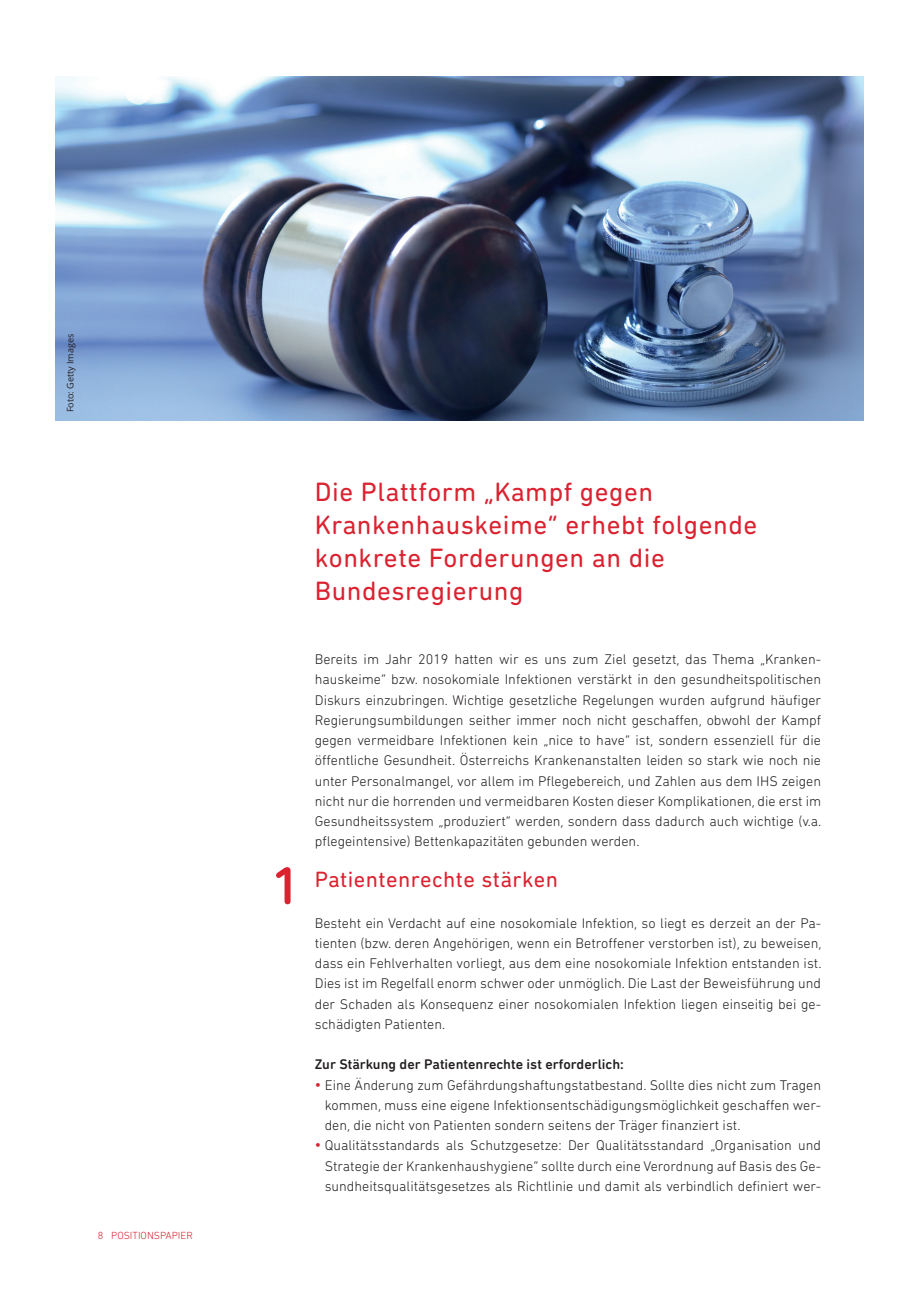
<style>
.page{position:relative;width:919px;height:1289px;background:#fff}
.page>*{position:absolute;margin:0;border:0;box-sizing:border-box;transform-origin:0 0}
.t1{font:500 53.85px "DIN Next Rounded LT Pro";color:#db2230}
.t2{font:27px/33px "DIN Next Rounded LT Pro";letter-spacing:.02em;color:#db2230}
.t3{font:22.5px "DIN Next Rounded LT Pro";letter-spacing:.02em;color:#db2230}
.t4{font:300 14.25px/20.2px "DIN Next Rounded LT Pro";color:#231f20;text-align:justify}
.t5{font:500 14.25px "DIN Next Rounded LT Pro";color:#231f20}
.t6{font:300 10.5px "DIN Next Rounded LT Pro";color:#db2230}
.t7{font:9px "Open Sans";color:#231f20}
.s1{font-size:16.5px;color:#db2230}
</style>
<div class="page">
<img style="left:55px;top:77px;width:808px;height:344px">
<p class="t7" style="left:64px;top:412px;width:80px;rotate:-90deg">Foto: Getty Images</p>
<p class="t6" style="left:98px;top:1229px;width:96px">8 POSITIONSPAPIER</p>
<h1 class="t1" style="left:271px;top:854px;width:31px">1</h1>
<h2 class="t2" style="left:315px;top:475px;width:444px">Die Plattform „Kampf gegen<br>Krankenhauskeime“ erhebt folgende konkrete Forderungen an die<br>Bundesregierung</h2>
<p class="t4" style="left:315px;top:649px;width:508px">Bereits im Jahr 2019 hatten wir es uns zum Ziel gesetzt, das Thema „Kranken&shy;hauskeime“ bzw. nosokomiale Infektionen verstärkt in den gesundheitspolitischen Diskurs einzubringen. Wichtige gesetzliche Regelungen wurden aufgrund häufiger Regierungsumbildungen seither immer noch nicht geschaffen, obwohl der Kampf gegen vermeidbare Infektionen kein „nice to have“ ist, sondern essenziell für die öffentliche Gesundheit. Österreichs Krankenanstalten leiden so stark wie noch nie unter Personalmangel, vor allem im Pflegebereich, und Zahlen aus dem IHS zeigen nicht nur die horrenden und vermeidbaren Kosten dieser Komplikationen, die erst im Gesundheitssystem „produziert“ werden, sondern dass dadurch auch wichtige (v.a. pflegeintensive) Bettenkapazitäten gebunden werden.</p>
<h3 class="t3" style="left:315px;top:866px;width:245px">Patientenrechte stärken</h3>
<p class="t4" style="left:315px;top:912px;width:508px">Besteht ein Verdacht auf eine nosokomiale Infektion, so liegt es derzeit an der Pa&shy;tienten (bzw. deren Angehörigen, wenn ein Betroffener verstorben ist), zu beweisen, dass ein Fehlverhalten vorliegt, aus dem eine nosokomiale Infektion entstanden ist.<br>Dies ist im Regelfall enorm schwer oder unmöglich. Die Last der Beweisführung und der Schaden als Konsequenz einer nosokomialen Infektion liegen einseitig bei ge&shy;schädigten Patienten.</p>
<p class="t5" style="left:315px;top:1056px;width:310px">Zur Stärkung der Patientenrechte ist erforderlich:</p>
<p class="t4" style="left:325px;top:1074px;width:498px;text-indent:-10px"><span class="s1">•</span> Eine Änderung zum Gefährdungshaftungstatbestand. Sollte dies nicht zum Tragen kommen, muss eine eigene Infektionsentschädigungsmöglichkeit geschaffen wer&shy;den, die nicht von Patienten sondern seitens der Träger finanziert ist.</p>
<p class="t4" style="left:325px;top:1135px;width:498px;text-indent:-10px"><span class="s1">•</span> Qualitätsstandards als Schutzgesetze: Der Qualitätsstandard „Organisation und Strategie der Krankenhaushygiene“ sollte durch eine Verordnung auf Basis des Ge&shy;sundheitsqualitätsgesetzes als Richtlinie und damit als verbindlich definiert wer-</p>
</div>
